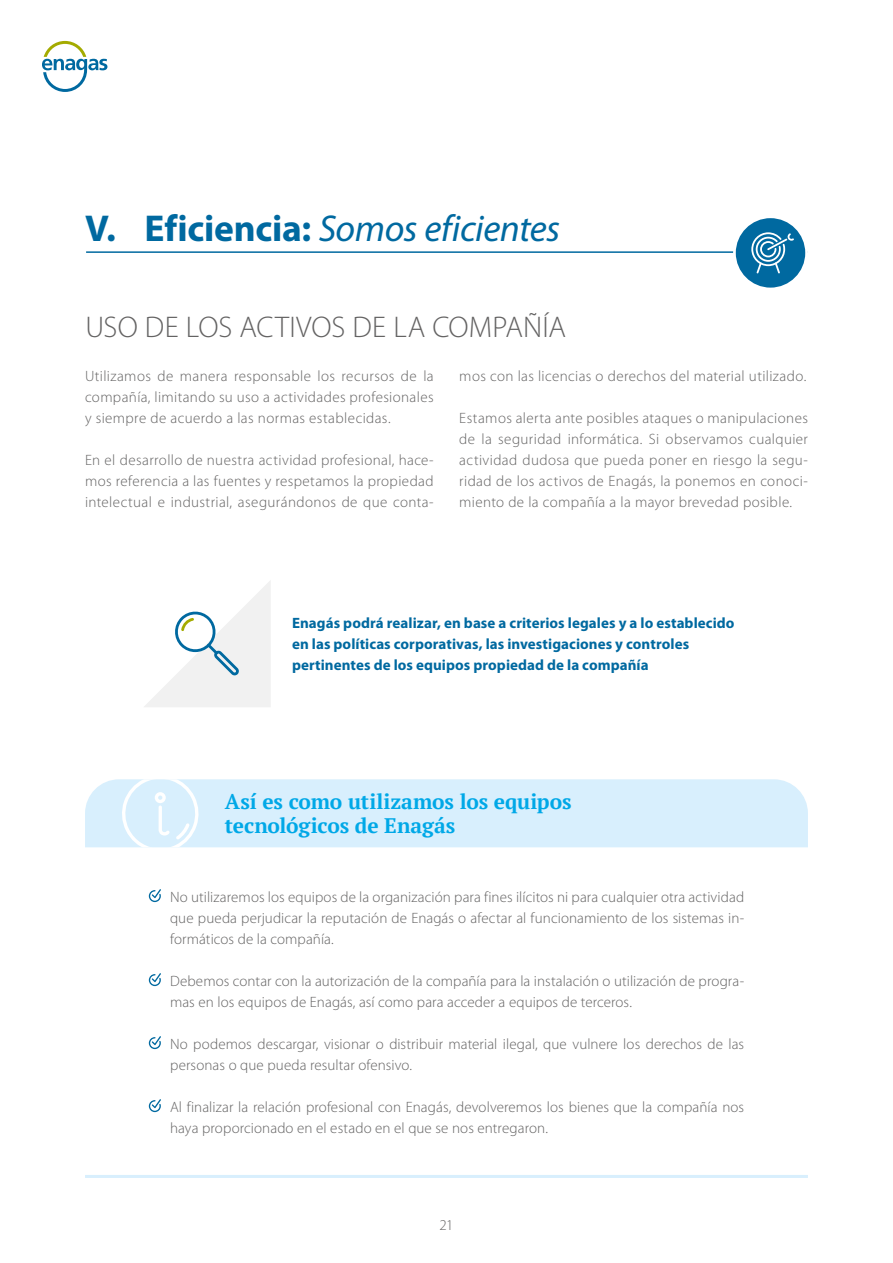
<style>
.page{position:relative;width:893px;height:1263px;background:#fff}
.page>*{position:absolute;margin:0;border:0;box-sizing:border-box;transform-origin:0 0}
.t1{font:italic 37.5px "Myriad Pro";letter-spacing:-.015em;color:#0069a0}
.t2{font:300 30px "Myriad Pro";letter-spacing:.005em;color:#646363}
.t3{font:700 21px/24px "PT Serif";letter-spacing:-.005em;color:#00a8e7}
.t4{font:300 15px/21px "Myriad Pro";letter-spacing:.01em;color:#646363;text-align:justify}
.t5{font:700 15px/21px "Myriad Pro";letter-spacing:.005em;color:#0069a0}
.s1{font-weight:700;font-style:normal}
</style>
<div class="page">
<svg style="left:42px;top:41px;width:65px;height:51px"></svg>
<hr style="left:86px;top:251px;width:722px;height:2px;background:#0069a0">
<div style="left:734px;top:217px;width:73px;height:72px;background:#0069a0;border-radius:50%"></div>
<div style="left:733px;top:215px;width:75px;height:75px;border:3px solid #fff;border-radius:50%"></div>
<svg style="left:751px;top:232px;width:43px;height:41px"></svg>
<svg style="left:144px;top:581px;width:127px;height:126px"></svg>
<hr style="left:85px;top:1175px;width:723px;height:3px;background:#d8effd">
<svg style="left:149px;top:889px;width:12px;height:13px"></svg>
<svg style="left:149px;top:973px;width:12px;height:13px"></svg>
<svg style="left:149px;top:1036px;width:12px;height:13px"></svg>
<svg style="left:149px;top:1099px;width:12px;height:13px"></svg>
<div style="left:85px;top:779px;width:723px;height:68px;background:#d8effd"></div>
<svg style="left:121px;top:779px;width:79px;height:68px"></svg>
<h1 class="t1" style="left:85px;top:205px;width:477px"><span class="s1">V. Eficiencia:</span> Somos eficientes</h1>
<h2 class="t2" style="left:85px;top:311px;width:482px">USO DE LOS ACTIVOS DE LA COMPAÑÍA</h2>
<p class="t4" style="left:85px;top:365px;width:350px">Utilizamos de manera responsable los recursos de la compañía, limitando su uso a actividades profesionales y siempre de acuerdo a las normas establecidas.</p>
<p class="t4" style="left:85px;top:449px;width:350px">En el desarrollo de nuestra actividad profesional, hace&shy;mos referencia a las fuentes y respetamos la propiedad intelectual e industrial, asegurándonos de que conta-</p>
<p class="t4" style="left:459px;top:365px;width:349px">mos con las licencias o derechos del material utilizado.</p>
<p class="t4" style="left:459px;top:407px;width:350px">Estamos alerta ante posibles ataques o manipulaciones de la seguridad informática. Si observamos cualquier actividad dudosa que pueda poner en riesgo la segu&shy;ridad de los activos de Enagás, la ponemos en conoci&shy;miento de la compañía a la mayor brevedad posible.</p>
<p class="t5" style="left:292px;top:612px;width:444px">Enagás podrá realizar, en base a criterios legales y a lo establecido en las políticas corporativas, las investigaciones y controles pertinentes de los equipos propiedad de la compañía</p>
<h3 class="t3" style="left:225px;top:790px;width:348px">Así es como utilizamos los equipos tecnológicos de Enagás</h3>
<p class="t4" style="left:170px;top:887px;width:576px">No utilizaremos los equipos de la organización para fines ilícitos ni para cualquier otra actividad que pueda perjudicar la reputación de Enagás o afectar al funcionamiento de los sistemas in&shy;formáticos de la compañía.</p>
<p class="t4" style="left:170px;top:971px;width:576px">Debemos contar con la autorización de la compañía para la instalación o utilización de progra&shy;mas en los equipos de Enagás, así como para acceder a equipos de terceros.</p>
<p class="t4" style="left:170px;top:1034px;width:575px">No podemos descargar, visionar o distribuir material ilegal, que vulnere los derechos de las personas o que pueda resultar ofensivo.</p>
<p class="t4" style="left:170px;top:1097px;width:576px">Al finalizar la relación profesional con Enagás, devolveremos los bienes que la compañía nos haya proporcionado en el estado en el que se nos entregaron.</p>
<p class="t4" style="left:440px;top:1214px;width:15px">21</p>
</div>
